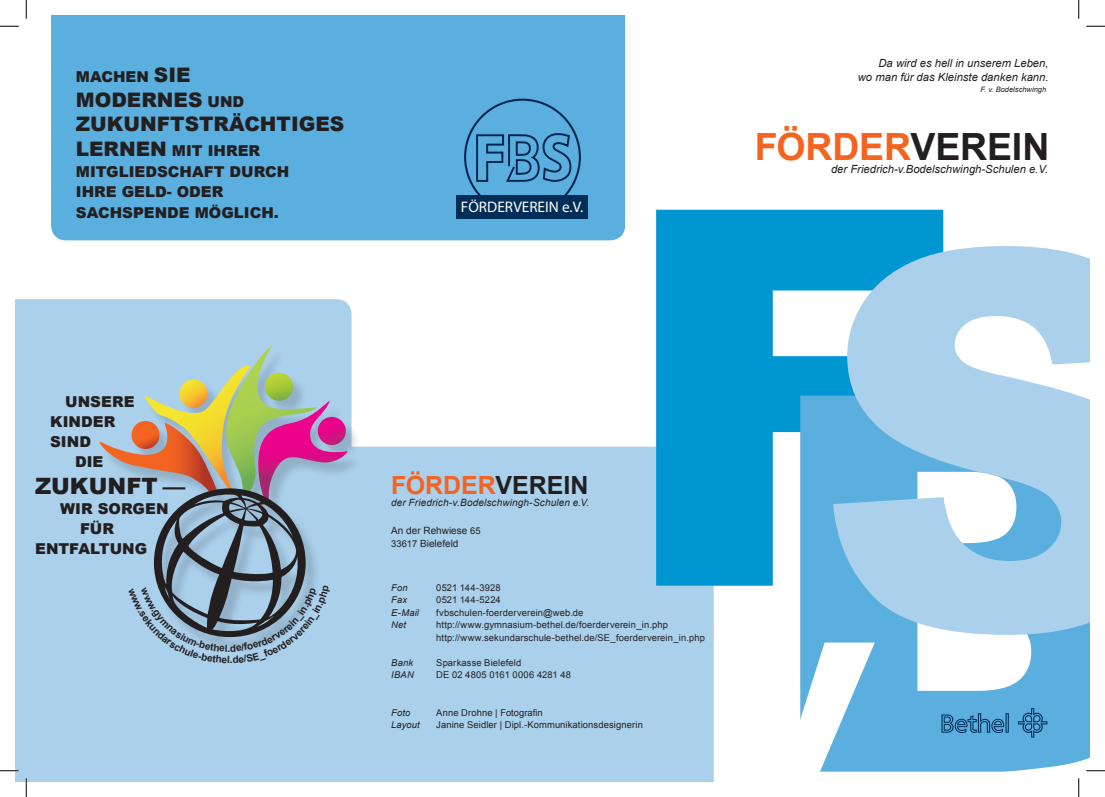
<style>
.page{position:relative;width:1105px;height:797px;background:#fff}
.page>*{position:absolute;margin:0;border:0;box-sizing:border-box;transform-origin:0 0}
.t1{font:900 525px "Arial";color:#0096d2}
.t2{font:700 37.5px "Arial";letter-spacing:-.005em;color:#f36421}
.t3{font:700 25px "Arial";color:#f36421}
.t4{font:900 22.5px "Arial";color:#231f20}
.t5{font:900 20px/24.6px "Arial";color:#231f20}
.t6{font:15.25px "Myriad Pro";color:#fff}
.t7{font:900 15px/20.8px "Arial";color:#231f20}
.t8{font:italic 11.25px/13.5px "Arial";color:#231f20;text-align:right}
.t9{font:italic 10px "Arial";letter-spacing:.01em;color:#231f20}
.t10{font:10px/13.8px "Arial";color:#231f20}
.t11{font:700 10px "Arial";color:#231f20}
.t12{font:9.38px/12.5px "Arial";letter-spacing:.015em;color:#231f20}
.t13{font:italic 9.38px "Arial";letter-spacing:.015em;color:#231f20}
.t14{font:italic 7.5px "Arial";color:#231f20}
.s1{font-size:20px}
.s2{font-size:15px}
.s3{color:#231f20}
.s4{color:#5bafde}
.s5{color:#aad0ec}
.s6{font-size:9.38px}
</style>
<div class="page">
<div style="left:51px;top:16px;width:574px;height:224px;background:#5bafde"></div>
<div style="left:352px;top:446px;width:362px;height:335px;background:#aad0ec"></div>
<div style="left:16px;top:299px;width:336px;height:482px;background:#aad0ec"></div>
<svg style="left:1018px;top:708px;width:29px;height:29px"></svg>
<svg style="left:941px;top:713px;width:68px;height:20px"></svg>
<div style="left:101px;top:347px;width:267px;height:311px;background:#231f20;opacity:.18"></div>
<svg style="left:475px;top:130px;width:97px;height:60px;background:#4892c1"></svg>
<div style="left:457px;top:195px;width:131px;height:24px;background:#002e59"></div>
<svg style="left:0;top:25px;width:19px;height:2px"></svg>
<svg style="left:1086px;top:25px;width:19px;height:2px"></svg>
<svg style="left:0;top:770px;width:19px;height:1px"></svg>
<svg style="left:1086px;top:770px;width:19px;height:1px"></svg>
<svg style="left:25px;top:0;width:2px;height:19px"></svg>
<svg style="left:25px;top:778px;width:2px;height:19px"></svg>
<svg style="left:1078px;top:0;width:1px;height:19px"></svg>
<svg style="left:1078px;top:778px;width:1px;height:19px"></svg>
<svg style="left:95px;top:344px;width:253px;height:319px;background:#a0aeb8"></svg>
<h3 class="t7" style="left:76px;top:66px;width:116px">MACHEN <span class="s1">SIE</span></h3>
<h3 class="t5" style="left:76px;top:87px;width:268px">MODERNES <span class="s2">UND<br></span>ZUKUNFTSTRÄCHTIGES</h3>
<h3 class="t7" style="left:76px;top:140px;width:215px"><span class="s1">LERNEN</span> MIT IHRER<br>MITGLIEDSCHAFT DURCH<br>I HRE GELD- ODER<br>SACHSPENDE MÖGLICH.</h3>
<h3 class="t7" style="left:65px;top:390px;width:71px">UNSERE</h3>
<h3 class="t7" style="left:50px;top:410px;width:67px">KINDER</h3>
<h3 class="t7" style="left:50px;top:430px;width:42px">SIND</h3>
<h3 class="t7" style="left:75px;top:450px;width:30px">DIE</h3>
<h3 class="t4" style="left:35px;top:469px;width:152px">ZUKUNFT —</h3>
<h3 class="t7" style="left:60px;top:497px;width:110px">WIR SORGEN</h3>
<h3 class="t7" style="left:80px;top:517px;width:36px">FÜR</h3>
<h3 class="t7" style="left:35px;top:537px;width:114px">ENTFALTUNG</h3>
<p class="t11" style="left:225px;top:641px;width:4px">L</p>
<p class="t11" style="left:227px;top:653px;width:7px">L.</p>
<p class="t8" style="left:858px;top:57px;width:192px">Da wird es hell in unserem Leben,<br>wo man für das Kleinste danken kann.</p>
<p class="t14" style="left:980px;top:84px;width:67px">F. v. Bodelschwingh</p>
<h2 class="t2" style="left:755px;top:122px;width:296px">FÖRDER<span class="s3">VEREIN</span></h2>
<p class="t8" style="left:831px;top:162px;width:219px">der Friedrich-v.Bodelschwingh-Schulen e.V.</p>
<h3 class="t6" style="left:461px;top:197px;width:124px">FÖRDERVEREIN e.V.</h3>
<h1 class="t1" style="left:617px;top:17px;width:578px">F<sub>V</sub> <span class="s4">B</span><span class="s5">S</span></h1>
<h3 class="t3" style="left:391px;top:468px;width:199px">FÖRDER<span class="s3">VEREIN</span></h3>
<p class="t9" style="left:391px;top:496px;width:200px">der Friedrich-v.Bodelschwingh-Schulen e.V.</p>
<p class="t10" style="left:391px;top:523px;width:91px">An der Rehwiese <span class="s6">65<br>33617</span> Bielefeld</p>
<p class="t13" style="left:391px;top:581px;width:18px">Fon</p>
<p class="t12" style="left:436px;top:581px;width:66px">0521 144-3928</p>
<p class="t13" style="left:391px;top:594px;width:17px">Fax</p>
<p class="t12" style="left:436px;top:593px;width:66px">0521 144-5224</p>
<p class="t13" style="left:391px;top:606px;width:29px">E-Mail</p>
<p class="t12" style="left:436px;top:606px;width:149px">fvbschulen-foerderverein@web.de</p>
<p class="t13" style="left:391px;top:619px;width:16px">Net</p>
<p class="t12" style="left:436px;top:618px;width:270px">http://www.gymnasium-bethel.de/foerderverein_in.php http://www.sekundarschule-bethel.de/SE_foerderverein_in.php</p>
<p class="t13" style="left:391px;top:656px;width:23px">Bank</p>
<p class="t12" style="left:436px;top:656px;width:87px">Sparkasse Bielefeld</p>
<p class="t13" style="left:391px;top:669px;width:24px">IBAN</p>
<p class="t12" style="left:436px;top:668px;width:136px">DE 02 4805 0161 0006 4281 48</p>
<p class="t13" style="left:391px;top:706px;width:21px">Foto</p>
<p class="t12" style="left:436px;top:706px;width:108px">Anne Drohne | Fotografin</p>
<p class="t13" style="left:391px;top:719px;width:30px">Layout</p>
<p class="t12" style="left:436px;top:718px;width:208px">Janine Seidler | Dipl.-Kommunikationsdesignerin</p>
</div>
